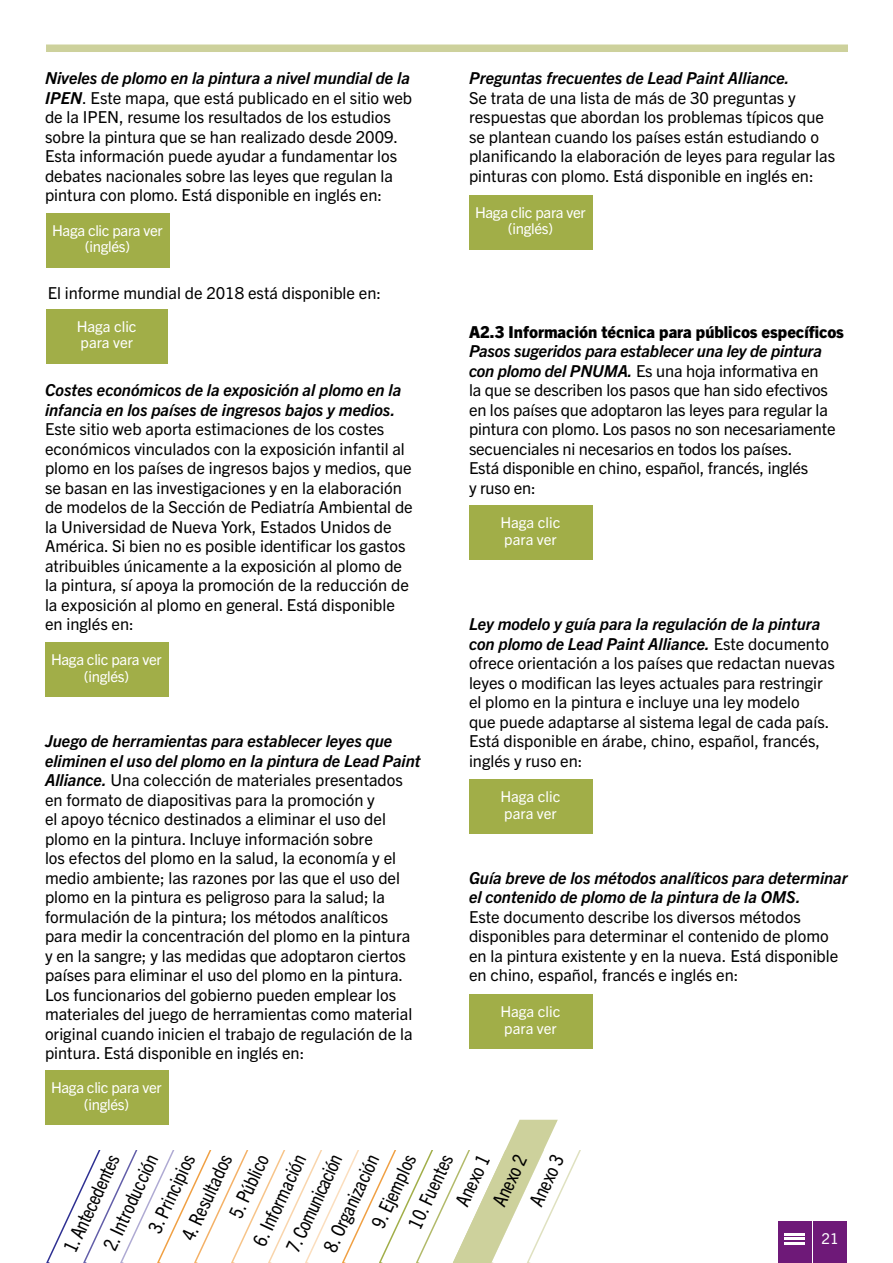
<style>
.page{position:relative;width:893px;height:1263px;background:#fff}
.page>*{position:absolute;margin:0;border:0;box-sizing:border-box;transform-origin:0 0}
.t1{font:condensed 19.5px "Trade Gothic Next LT Pro";color:#000}
.Body_text{font:16.5px/19.5px "Trade Gothic Next LT Pro";color:#000}
.Sub-sub_heading{font:800 16.5px "Trade Gothic Next LT Pro";color:#000}
.Body_text-2{font:15px/16.5px "Trade Gothic Next LT Pro";letter-spacing:-.02em;color:#fff;text-align:center}
.Body_text-3{font:15px/16.5px "Trade Gothic Next LT Pro";color:#fff}
.s1{font-weight:700;font-style:italic}
</style>
<div class="page">
<div style="left:813px;top:1221px;width:33px;height:42px;background:#6e1978"></div>
<svg style="left:46px;top:1118px;width:535px;height:145px"></svg>
<div style="left:46px;top:44px;width:802px;height:8px;background:#cdd19c"></div>
<div style="left:45px;top:1070px;width:123px;height:55px;background:#a1ae48"></div>
<div style="left:469px;top:195px;width:123px;height:54px;background:#a1ae48"></div>
<div style="left:778px;top:1221px;width:33px;height:42px;background:#6e1978"></div>
<hr style="left:784px;top:1233px;width:20px;height:2px;background:#fff">
<hr style="left:784px;top:1237px;width:20px;height:3px;background:#fff">
<hr style="left:784px;top:1242px;width:20px;height:3px;background:#fff">
<div style="left:45px;top:643px;width:123px;height:54px;background:#a1ae48"></div>
<div style="left:469px;top:505px;width:123px;height:55px;background:#a1ae48"></div>
<div style="left:469px;top:779px;width:123px;height:54px;background:#a1ae48"></div>
<div style="left:469px;top:994px;width:123px;height:54px;background:#a1ae48"></div>
<div style="left:46px;top:213px;width:123px;height:54px;background:#a1ae48"></div>
<div style="left:46px;top:309px;width:122px;height:54px;background:#a1ae48"></div>
<p class="Body_text" style="left:45px;top:67px;width:369px"><span class="s1">Niveles de plomo en la pintura a nivel mundial de la IPEN</span>. Este mapa, que está publicado en el sitio web de la IPEN, resume los resultados de los estudios sobre la pintura que se han realizado desde 2009.<br>Esta información puede ayudar a fundamentar los debates nacionales sobre las leyes que regulan la pintura con plomo. Está disponible en inglés en:</p>
<p class="Body_text-2" style="left:52px;top:221px;width:112px">Haga clic para ver (inglés)</p>
<p class="Body_text" style="left:48px;top:282px;width:335px">El informe mundial de 2018 está disponible en:</p>
<p class="Body_text-3" style="left:77px;top:317px;width:61px">Haga clic para ver</p>
<p class="Body_text" style="left:45px;top:379px;width:369px"><span class="s1">Costes económicos de la exposición al plomo en la infancia en los países de ingresos bajos y medios.<br></span>Este sitio web aporta estimaciones de los costes económicos vinculados con la exposición infantil al plomo en los países de ingresos bajos y medios, que se basan en las investigaciones y en la elaboración de modelos de la Sección de Pediatría Ambiental de la Universidad de Nueva York, Estados Unidos de América. Si bien no es posible identificar los gastos atribuibles únicamente a la exposición al plomo de la pintura, sí apoya la promoción de la reducción de la exposición al plomo en general. Está disponible en inglés en:</p>
<p class="Body_text-2" style="left:51px;top:651px;width:112px">Haga clic para ver (inglés)</p>
<p class="Body_text" style="left:45px;top:730px;width:377px"><span class="s1">Juego de herramientas para establecer leyes que eliminen el uso del plomo en la pintura de Lead Paint Alliance.</span> Una colección de materiales presentados en formato de diapositivas para la promoción y<br>el apoyo técnico destinados a eliminar el uso del plomo en la pintura. Incluye información sobre<br>los efectos del plomo en la salud, la economía y el medio ambiente; las razones por las que el uso del plomo en la pintura es peligroso para la salud; la formulación de la pintura; los métodos analíticos para medir la concentración del plomo en la pintura y en la sangre; y las medidas que adoptaron ciertos países para eliminar el uso del plomo en la pintura.<br>Los funcionarios del gobierno pueden emplear los materiales del juego de herramientas como material original cuando inicien el trabajo de regulación de la pintura. Está disponible en inglés en:</p>
<p class="Body_text-2" style="left:51px;top:1078px;width:112px">Haga clic para ver (inglés)</p>
<p class="Body_text" style="left:469px;top:67px;width:368px"><span class="s1">Preguntas frecuentes de Lead Paint Alliance.<br></span>Se trata de una lista de más de 30 preguntas y respuestas que abordan los problemas típicos que se plantean cuando los países están estudiando o planificando la elaboración de leyes para regular las pinturas con plomo. Está disponible en inglés en:</p>
<p class="Body_text-2" style="left:475px;top:203px;width:112px">Haga clic para ver (inglés)</p>
<p class="Sub-sub_heading" style="left:469px;top:320px;width:376px">A2.3 Información técnica para públicos específicos</p>
<p class="Body_text" style="left:469px;top:340px;width:368px"><span class="s1">Pasos sugeridos para establecer una ley de pintura con plomo del PNUMA.</span> Es una hoja informativa en<br>la que se describen los pasos que han sido efectivos en los países que adoptaron las leyes para regular la pintura con plomo. Los pasos no son necesariamente secuenciales ni necesarios en todos los países.<br>Está disponible en chino, español, francés, inglés<br>y ruso en:</p>
<p class="Body_text-3" style="left:501px;top:514px;width:61px">Haga clic para ver</p>
<p class="Body_text" style="left:469px;top:613px;width:367px"><span class="s1">Ley modelo y guía para la regulación de la pintura con plomo de Lead Paint Alliance.</span> Este documento ofrece orientación a los países que redactan nuevas leyes o modifican las leyes actuales para restringir el plomo en la pintura e incluye una ley modelo<br>que puede adaptarse al sistema legal de cada país.<br>Está disponible en árabe, chino, español, francés, inglés y ruso en:</p>
<p class="Body_text-3" style="left:501px;top:787px;width:61px">Haga clic para ver</p>
<p class="Body_text" style="left:469px;top:867px;width:380px"><span class="s1">Guía breve de los métodos analíticos para determinar el contenido de plomo de la pintura de la OMS.<br></span>Este documento describe los diversos métodos disponibles para determinar el contenido de plomo en la pintura existente y en la nueva. Está disponible en chino, español, francés e inglés en:</p>
<p class="Body_text-3" style="left:501px;top:1002px;width:61px">Haga clic para ver</p>
<p class="t1" style="left:402px;top:1222px;width:81px;rotate:-65deg">10. Fuentes</p>
<p class="t1" style="left:449px;top:1200px;width:57px;rotate:-65deg">Anexo 1</p>
<p class="t1" style="left:486px;top:1200px;width:57px;rotate:-65deg">Anexo 2</p>
<p class="t1" style="left:523px;top:1200px;width:57px;rotate:-65deg">Anexo 3</p>
<p class="t1" style="left:175px;top:1233px;width:94px;rotate:-65deg">4. Resultados</p>
<p class="t1" style="left:142px;top:1226px;width:86px;rotate:-65deg">3. Principios</p>
<p class="t1" style="left:223px;top:1211px;width:69px;rotate:-65deg">5. Público</p>
<p class="t1" style="left:57px;top:1246px;width:107px;rotate:-65deg">1. Antecedentes</p>
<p class="t1" style="left:365px;top:1221px;width:80px;rotate:-65deg">9. Ejemplos</p>
<p class="t1" style="left:280px;top:1245px;width:107px;rotate:-65deg">7. Comunicación</p>
<p class="t1" style="left:317px;top:1245px;width:107px;rotate:-65deg">8. Organización</p>
<p class="t1" style="left:97px;top:1243px;width:105px;rotate:-65deg">2. Introducción</p>
<p class="t1" style="left:246px;top:1239px;width:100px;rotate:-65deg">6. Información</p>
<p class="Body_text-2" style="left:821px;top:1229px;width:19px">21</p>
</div>
